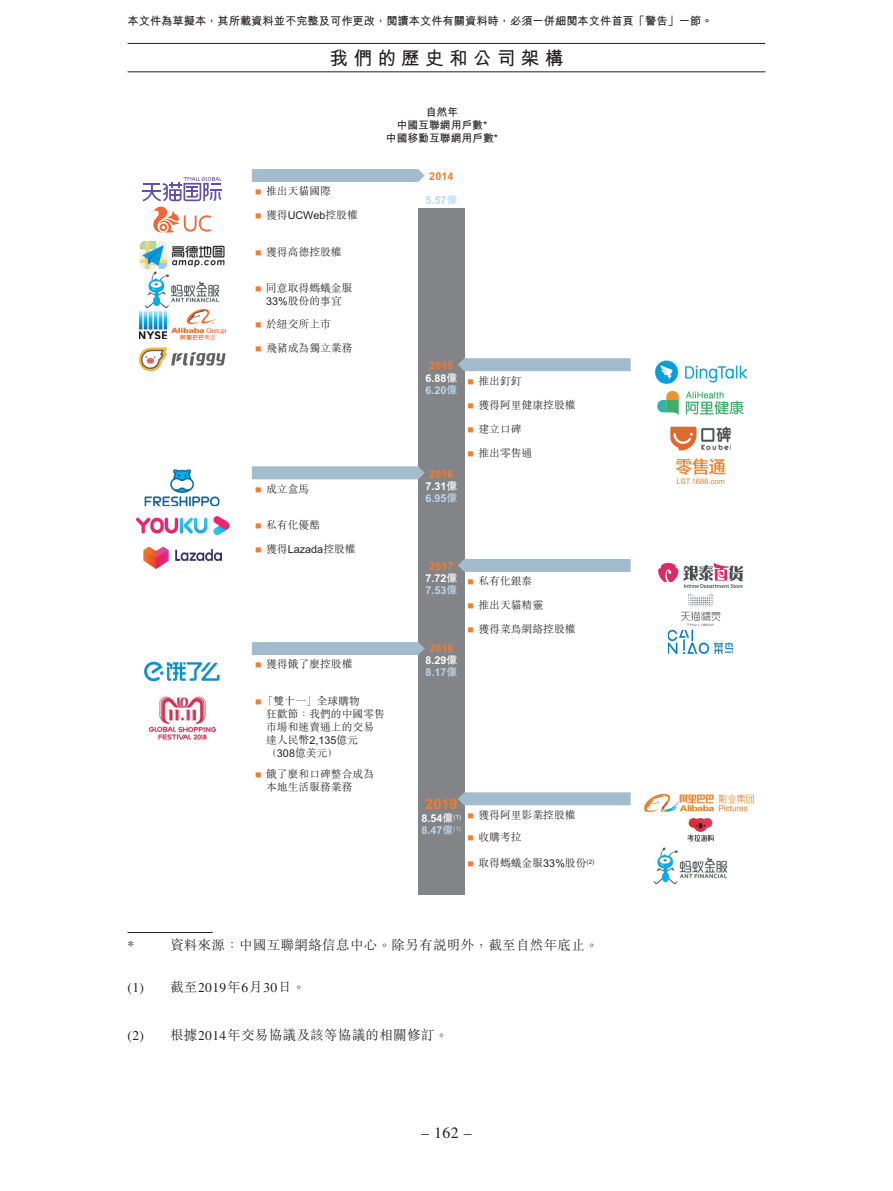
<style>
.page{position:relative;width:893px;height:1191px;background:#fff}
.page>*{position:absolute;margin:0;border:0;box-sizing:border-box;transform-origin:0 0}
.t1{font:700 18.75px "M Hei HK";letter-spacing:.275em;color:#231f20}
.t2{font:15.75px "Times LT Std";color:#231f20}
.t3{font:700 14.4px "Arial";color:#f27c2e}
.t4{font:300 13.5px "M Sung HK";letter-spacing:.025em;color:#231f20}
.t5{font:13.5px "Times LT Std";letter-spacing:.025em;color:#231f20}
.t6{font:700 11.25px "M Hei HK";color:#231f20}
.t7{font:10.8px/12.9px "M Sung HK Light E Ten B5 H";color:#231f20}
.t8{font:700 10.8px/12.3px "Arial";color:#fff}
.t9{font:10.8px/12.9px "M Hei HK Bold E Ten B5 H";color:#231f20;text-align:center}
.t10{font:700 10.8px "Arial";letter-spacing:.005em;color:#f27c2e}
.t11{font:10.8px "Arial";letter-spacing:.005em;color:#231f20}
.t12{font:700 10.8px "Arial";color:#bcd7ee}
.s1{font-family:"Arial"}
.s2{font-family:"M Sung HK Light E Ten B5 H"}
.s3{font-family:"M Hei HK Bold E Ten B5 H";font-weight:400}
.s4{color:#bcd7ee}
.s5{font-family:"M Hei HK Bold E Ten B5 H";font-weight:400;color:#bcd7ee}
.s6{font-family:"M Sung HK";font-weight:300}
.s7{font-family:"Times LT Std";font-weight:400}
</style>
<div class="page">
<hr style="left:128px;top:43px;width:637px;height:1px;background:#231f20">
<hr style="left:128px;top:71px;width:637px;height:1px;background:#231f20">
<div style="left:418px;top:208px;width:47px;height:686px;background:#828487"></div>
<svg style="left:458px;top:358px;width:173px;height:13px;background:#a3bccc"></svg>
<div style="left:252px;top:169px;width:173px;height:13px;background:#a3bccd"></div>
<div style="left:458px;top:559px;width:173px;height:13px;background:#a3bccd"></div>
<div style="left:252px;top:642px;width:173px;height:13px;background:#a3bccd"></div>
<svg style="left:252px;top:466px;width:173px;height:13px;background:#a4bccc"></svg>
<svg style="left:458px;top:792px;width:173px;height:13px;background:#a4bccd"></svg>
<svg style="left:139px;top:348px;width:86px;height:23px"></svg>
<svg style="left:153px;top:207px;width:58px;height:26px"></svg>
<svg style="left:657px;top:391px;width:22px;height:24px"></svg>
<svg style="left:686px;top:391px;width:58px;height:23px"></svg>
<img style="left:658px;top:562px;width:85px;height:26px">
<img style="left:681px;top:592px;width:40px;height:34px">
<svg style="left:143px;top:177px;width:78px;height:24px"></svg>
<img style="left:171px;top:309px;width:54px;height:30px">
<img style="left:139px;top:311px;width:28px;height:28px">
<img style="left:145px;top:272px;width:74px;height:36px">
<img style="left:140px;top:241px;width:85px;height:28px">
<img style="left:145px;top:469px;width:74px;height:37px">
<img style="left:654px;top:360px;width:93px;height:24px">
<img style="left:670px;top:426px;width:61px;height:25px">
<img style="left:676px;top:458px;width:49px;height:25px">
<img style="left:144px;top:661px;width:76px;height:21px">
<img style="left:668px;top:629px;width:65px;height:26px">
<img style="left:644px;top:794px;width:113px;height:18px">
<img style="left:148px;top:695px;width:68px;height:45px">
<img style="left:136px;top:516px;width:93px;height:19px">
<img style="left:144px;top:547px;width:78px;height:21px">
<img style="left:687px;top:817px;width:27px;height:25px">
<img style="left:654px;top:847px;width:73px;height:36px">
<hr style="left:128px;top:932px;width:85px;height:1px;background:#231f20">
<p class="t6" style="left:128px;top:13px;width:586px">本文件為草擬本，其所載資料並不完整及可作更改，閱讀本文件有關資料時，必須一併細閱本文件首頁「警告」一節。</p>
<h1 class="t1" style="left:330px;top:44px;width:235px">我們的歷史和公司架構</h1>
<p class="t9" style="left:386px;top:105px;width:114px">自然年<br>中國互聯網用戶數*<br>中國移動互聯網用戶數*</p>
<p class="t7" style="left:266px;top:184px;width:66px">推出天貓國際</p>
<p class="t7" style="left:266px;top:208px;width:93px">獲得<span class="s1">UCWeb</span>控股權</p>
<p class="t7" style="left:266px;top:245px;width:77px">獲得高德控股權</p>
<p class="t7" style="left:266px;top:281px;width:88px">同意取得螞蟻金服<br><span class="s1">33%</span>股份的事宜</p>
<p class="t7" style="left:266px;top:317px;width:66px">於紐交所上市</p>
<p class="t7" style="left:266px;top:341px;width:88px">飛豬成為獨立業務</p>
<p class="t7" style="left:266px;top:482px;width:45px">成立盒馬</p>
<p class="t7" style="left:266px;top:518px;width:55px">私有化優酷</p>
<p class="t11" style="left:266px;top:542px;width:91px"><span class="s2">獲得</span>Lazada<span class="s2">控股權</span></p>
<p class="t7" style="left:266px;top:657px;width:88px">獲得餓了麼控股權</p>
<p class="t7" style="left:266px;top:694px;width:120px;text-indent:-3px">「雙十一」全球購物<br>狂歡節：我們的中國零售市場和速賣通上的交易達人民幣<span class="s1">2,135</span>億元（<span class="s1">308</span>億美元）</p>
<p class="t7" style="left:266px;top:767px;width:109px">餓了麼和口碑整合成為本地生活服務業務</p>
<p class="t10" style="left:429px;top:169px;width:26px">2014</p>
<p class="t12" style="left:425px;top:193px;width:33px">5.57<span class="s3">億</span></p>
<p class="t10" style="left:429px;top:358px;width:26px">2015</p>
<p class="t8" style="left:425px;top:372px;width:33px">6.88<span class="s3">億<br></span><span class="s4">6.20</span><span class="s5">億</span></p>
<p class="t10" style="left:429px;top:467px;width:26px">2016</p>
<p class="t8" style="left:425px;top:480px;width:33px">7.31<span class="s3">億<br></span><span class="s4">6.95</span><span class="s5">億</span></p>
<p class="t7" style="left:478px;top:374px;width:45px">推出釘釘</p>
<p class="t7" style="left:478px;top:398px;width:99px">獲得阿里健康控股權</p>
<p class="t7" style="left:478px;top:422px;width:45px">建立口碑</p>
<p class="t7" style="left:478px;top:446px;width:55px">推出零售通</p>
<p class="t10" style="left:429px;top:559px;width:26px">2017</p>
<p class="t8" style="left:425px;top:572px;width:33px">7.72<span class="s3">億<br></span><span class="s4">7.53</span><span class="s5">億</span></p>
<p class="t10" style="left:429px;top:641px;width:26px">2018</p>
<p class="t8" style="left:425px;top:654px;width:33px">8.29<span class="s3">億<br></span><span class="s4">8.17</span><span class="s5">億</span></p>
<p class="t7" style="left:478px;top:574px;width:55px">私有化銀泰</p>
<p class="t7" style="left:478px;top:598px;width:66px">推出天貓精靈</p>
<p class="t7" style="left:478px;top:622px;width:99px">獲得菜鳥網絡控股權</p>
<h3 class="t3" style="left:425px;top:794px;width:34px">2019</h3>
<p class="t8" style="left:421px;top:812px;width:41px">8.54<span class="s3">億</span><sup>(1)<br></sup><span class="s4">8.47</span><span class="s5">億</span><sup>(1)</sup></p>
<p class="t7" style="left:478px;top:803px;width:99px;line-height:22.5px">獲得阿里影業控股權收購考拉</p>
<p class="t7" style="left:478px;top:856px;width:117px">取得螞蟻金服<span class="s1">33%</span>股份<sup>(2)</sup></p>
<p class="t5" style="left:128px;top:937px;width:8px">*</p>
<p class="t4" style="left:170px;top:935px;width:430px">資料來源：中國互聯網絡信息中心。除另有說明外，截至自然年底止。</p>
<p class="t5" style="left:128px;top:979px;width:180px">(1) <span class="s6">截至</span>2019<span class="s6">年</span>6<span class="s6">月</span>30<span class="s6">日。</span></p>
<p class="t4" style="left:128px;top:1025px;width:322px"><span class="s7">(2)</span> 根據<span class="s7">2014</span>年交易協議及該等協議的相關修訂。</p>
<h2 class="t2" style="left:421px;top:1124px;width:52px">– 162 –</h2>
</div>
